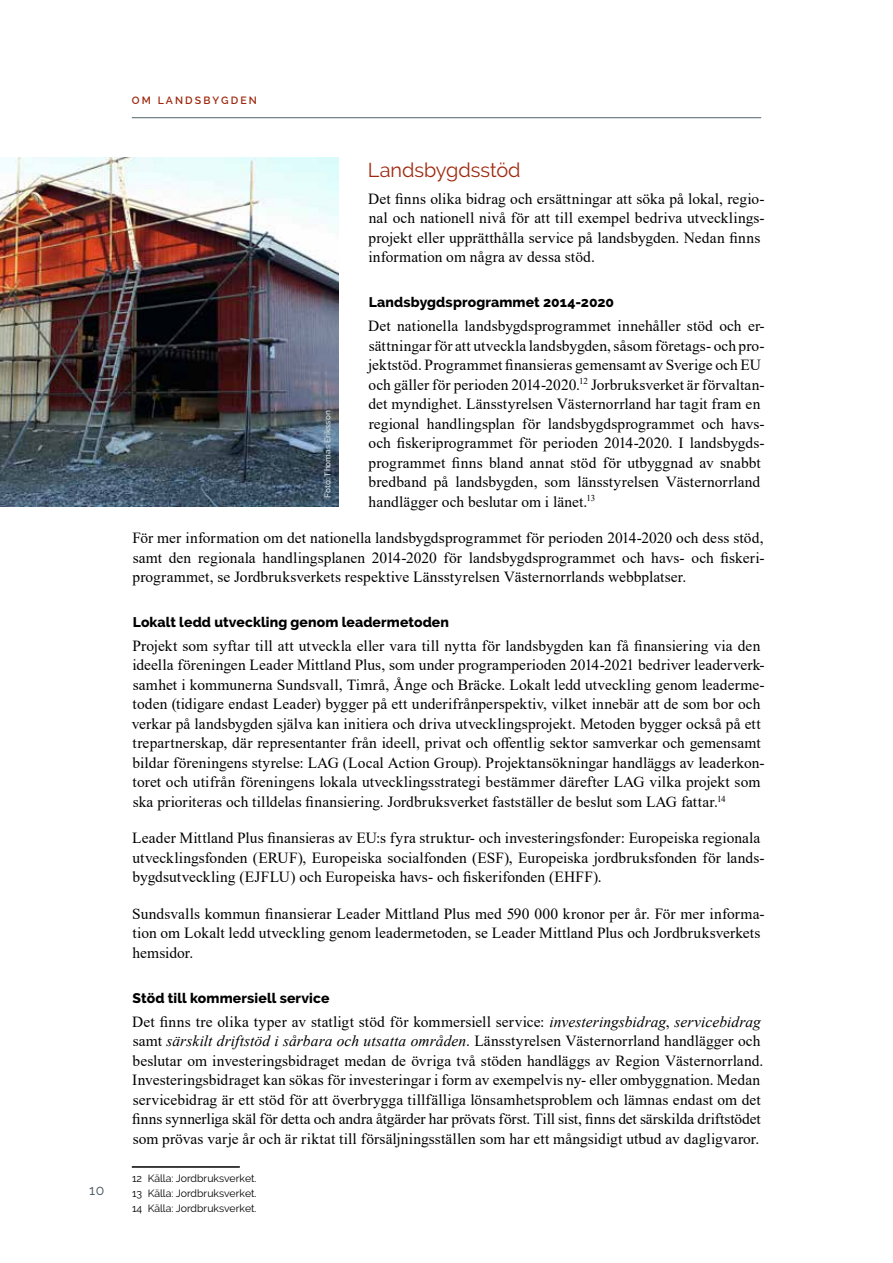
<style>
.page{position:relative;width:893px;height:1263px;background:#fff}
.page>*{position:absolute;margin:0;border:0;box-sizing:border-box;transform-origin:0 0}
.t1{font:19.95px "Raleway";letter-spacing:-.005em;color:#9e280e}
.t2{font:15.45px/19.5px "Times New Roman";letter-spacing:.005em;color:#000}
.t3{font:800 13.95px "Raleway";letter-spacing:.01em;color:#000}
.t4{font:13.95px "Raleway";color:#43525a}
.t5{font:10.5px/15px "Raleway";color:#000;text-align:justify}
.t6{font:600 10.5px "Raleway";letter-spacing:.2em;color:#9e280e}
.t7{font:600 8.25px "Raleway";color:#ced8de}
.s1{font-style:italic}
</style>
<div class="page">
<hr style="left:132px;top:117px;width:629px;height:1px;background:#63737c">
<hr style="left:132px;top:1166px;width:108px;height:2px;background:#000">
<img style="left:0;top:157px;width:338px;height:349px">
<p class="t4" style="left:89px;top:1182px;width:16px">10</p>
<p class="t6" style="left:132px;top:94px;width:127px">OM LANDSBYGDEN</p>
<p class="t1" style="left:368px;top:158px;width:154px">Landsbygdsstöd</p>
<p class="t2" style="left:368px;top:188px;width:398px">Det finns olika bidrag och ersättningar att söka på lokal, regio&shy;nal och nationell nivå för att till exempel bedriva utvecklings&shy;projekt eller upprätthålla service på landsbygden. Nedan finns information om några av dessa stöd.</p>
<p class="t3" style="left:369px;top:294px;width:247px">Landsbygdsprogrammet 2014-2020</p>
<p class="t2" style="left:368px;top:316px;width:398px">Det nationella landsbygdsprogrammet innehåller stöd och er&shy;sättningar för att utveckla landsbygden, såsom företags- och pro&shy;jektstöd. Programmet finansieras gemensamt av Sverige och EU och gäller för perioden 2014-2020.<sup>12</sup> Jorbruksverket är förvaltan&shy;det myndighet. Länsstyrelsen Västernorrland har tagit fram en regional handlingsplan för landsbygdsprogrammet och havs&shy;och fiskeriprogrammet för perioden 2014-2020. I landsbygds&shy;programmet finns bland annat stöd för utbyggnad av snabbt bredband på landsbygden, som länsstyrelsen Västernorrland handlägger och beslutar om i länet.<sup>13</sup></p>
<p class="t2" style="left:132px;top:528px;width:634px;text-align:justify">För mer information om det nationella landsbygdsprogrammet för perioden 2014-2020 och dess stöd, samt den regionala handlingsplanen 2014-2020 för landsbygdsprogrammet och havs- och fiskeri&shy;programmet, se Jordbruksverkets respektive Länsstyrelsen Västernorrlands webbplatser.</p>
<p class="t3" style="left:133px;top:614px;width:318px">Lokalt ledd utveckling genom leadermetoden</p>
<p class="t2" style="left:132px;top:635px;width:634px">Projekt som syftar till att utveckla eller vara till nytta för landsbygden kan få finansiering via den ideella föreningen Leader Mittland Plus, som under programperioden 2014-2021 bedriver leaderverk&shy;samhet i kommunerna Sundsvall, Timrå, Ånge och Bräcke. Lokalt ledd utveckling genom leaderme&shy;toden (tidigare endast Leader) bygger på ett underifrånperspektiv, vilket innebär att de som bor och verkar på landsbygden själva kan initiera och driva utvecklingsprojekt. Metoden bygger också på ett trepartnerskap, där representanter från ideell, privat och offentlig sektor samverkar och gemensamt bildar föreningens styrelse: LAG (Local Action Group). Projektansökningar handläggs av leaderkon&shy;toret och utifrån föreningens lokala utvecklingsstrategi bestämmer därefter LAG vilka projekt som ska prioriteras och tilldelas finansiering. Jordbruksverket fastställer de beslut som LAG fattar.<sup>14</sup></p>
<p class="t2" style="left:132px;top:828px;width:634px">Leader Mittland Plus finansieras av EU:s fyra struktur- och investeringsfonder: Europeiska regionala utvecklingsfonden (ERUF), Europeiska socialfonden (ESF), Europeiska jordbruksfonden för lands&shy;bygdsutveckling (EJFLU) och Europeiska havs- och fiskerifonden (EHFF).</p>
<p class="t2" style="left:132px;top:903px;width:634px">Sundsvalls kommun finansierar Leader Mittland Plus med 590 000 kronor per år. För mer informa&shy;tion om Lokalt ledd utveckling genom leadermetoden, se Leader Mittland Plus och Jordbruksverkets hemsidor.</p>
<p class="t3" style="left:133px;top:990px;width:198px">Stöd till kommersiell service</p>
<p class="t2" style="left:132px;top:1011px;width:633px">Det finns tre olika typer av statligt stöd för kommersiell service: <span class="s1">investeringsbidrag</span>, <span class="s1">servicebidrag </span>samt <span class="s1">särskilt driftstöd i sårbara och utsatta områden</span>. Länsstyrelsen Västernorrland handlägger och beslutar om investeringsbidraget medan de övriga två stöden handläggs av Region Västernorrland.<br>Investeringsbidraget kan sökas för investeringar i form av exempelvis ny- eller ombyggnation. Medan servicebidrag är ett stöd för att överbrygga tillfälliga lönsamhetsproblem och lämnas endast om det finns synnerliga skäl för detta och andra åtgärder har prövats först. Till sist, finns det särskilda driftstödet som prövas varje år och är riktat till försäljningsställen som har ett mångsidigt utbud av dagligvaror.</p>
<p class="t5" style="left:132px;top:1171px;width:126px">12 Källa: Jordbruksverket.<br>13 Källa: Jordbruksverket.<br>14 Källa: Jordbruksverket.</p>
<p class="t7" style="left:323px;top:497px;width:89px;rotate:-90deg">Foto: Thomas Eriksson</p>
</div>
